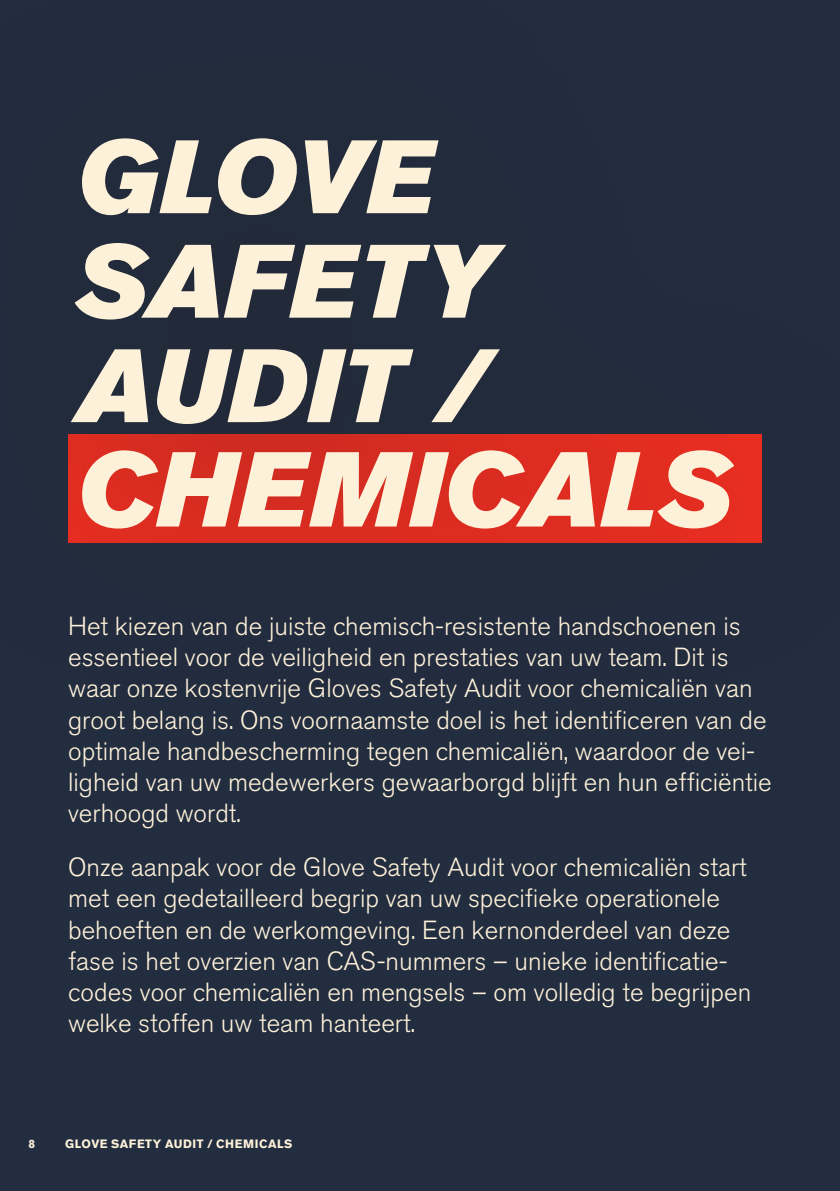
<style>
.page{position:relative;width:840px;height:1191px;background:#fff}
.page>*{position:absolute;margin:0;border:0;box-sizing:border-box;transform-origin:0 0}
.t1{font:italic 105.2px "Akzidenz Grotesk Pro Super";letter-spacing:.005em;color:#fef1d9}
.t2{font:italic 103px/104.4px "Akzidenz Grotesk Pro Super";color:#fef1d9}
.t3{font:300 26px/31.2px "Akzidenz Grotesk Pro";color:#fef1d9}
.t4{font:700 12px "Akzidenz Grotesk Pro";letter-spacing:.045em;color:#fef1d9}
</style>
<div class="page">
<div style="left:0;top:0;width:839px;height:1191px;background:#222d3f"></div>
<div style="left:0;top:0;width:839px;height:715px;background:#231f20;opacity:.4"></div>
<div style="left:405px;top:54px;width:29px;height:28px;border:1px solid #ed0277;border-radius:50%"></div>
<h2 class="t2" style="left:76px;top:124px;width:419px">GLOVE<br>SAFETY<br>AUDIT /</h2>
<h1 class="t1" style="left:76px;top:421px;width:656px">CHEMICALS</h1>
<p class="t3" style="left:68px;top:610px;width:704px">Het kiezen van de juiste chemisch-resistente handschoenen is essentieel voor de veiligheid en prestaties van uw team. Dit is waar onze kostenvrije Gloves Safety Audit voor chemicaliën van groot belang is. Ons voornaamste doel is het identificeren van de optimale handbescherming tegen chemicaliën, waardoor de vei&shy;ligheid van uw medewerkers gewaarborgd blijft en hun efficiëntie verhoogd wordt.</p>
<p class="t3" style="left:68px;top:851px;width:684px">Onze aanpak voor de Glove Safety Audit voor chemicaliën start met een gedetailleerd begrip van uw specifieke operationele behoeften en de werkomgeving. Een kernonderdeel van deze fase is het overzien van CAS-nummers – unieke identificatie&shy;codes voor chemicaliën en mengsels – om volledig te begrijpen welke stoffen uw team hanteert.</p>
<p class="t4" style="left:28px;top:1136px;width:8px">8</p>
<p class="t4" style="left:65px;top:1136px;width:229px">GLOVE SAFETY AUDIT / CHEMICALS</p>
</div>
